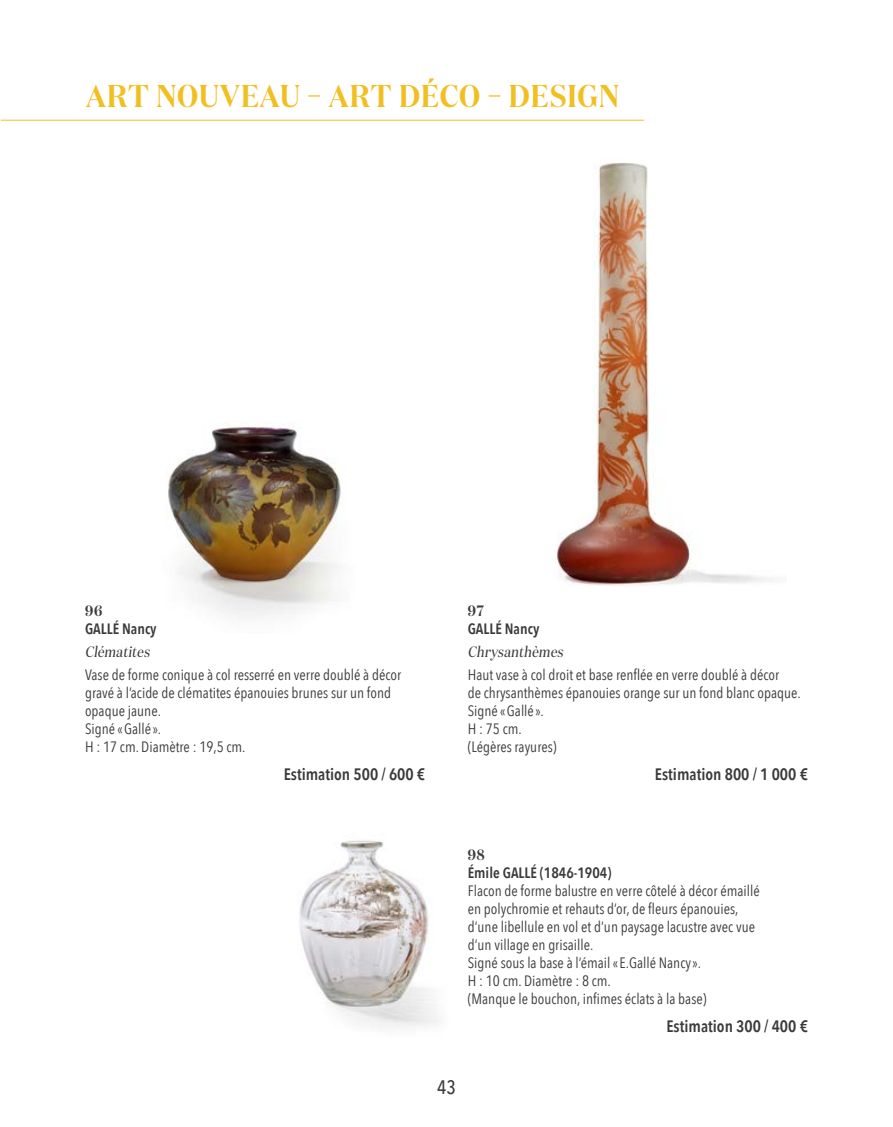
<style>
.page{position:relative;width:893px;height:1127px;background:#fff}
.page>*{position:absolute;margin:0;border:0;box-sizing:border-box;transform-origin:0 0}
.t1{font:600 31.5px "Domaine Disp Nar";letter-spacing:.03em;color:#f2bf23}
.t2{font:500 19.5px "Avenir Next Condensed";color:#3a3a39}
.t3{font:600 16.5px "Avenir Next Condensed";color:#3a3a39}
.t4{font:15px/18px "Avenir Next Condensed";color:#3a3a39}
.t5{font:600 15px "Avenir Next Condensed";color:#3a3a39}
.t6{font:15px "Domaine Disp Nar";color:#3a3a39}
.t7{font:600 15px "Domaine Disp Nar";color:#3a3a39}
</style>
<div class="page">
<img style="left:167px;top:424px;width:174px;height:194px">
<img style="left:557px;top:162px;width:216px;height:424px">
<img style="left:299px;top:840px;width:140px;height:187px">
<hr style="left:1px;top:120px;width:643px;height:1px;background:#f2bf23">
<h1 class="t1" style="left:86px;top:77px;width:535px">ART NOUVEAU – ART DÉCO – DESIGN</h1>
<p class="t7" style="left:85px;top:601px;width:19px">96</p>
<p class="t5" style="left:85px;top:615px;width:73px">GALLÉ Nancy</p>
<p class="t6" style="left:85px;top:643px;width:69px">Clématites</p>
<p class="t4" style="left:85px;top:665px;width:318px">Vase de forme conique à col resserré en verre doublé à décor gravé à l’acide de clématites épanouies brunes sur un fond opaque jaune.<br>Signé «Gallé».<br>H : 17 cm. Diamètre : 19,5 cm.</p>
<p class="t3" style="left:284px;top:760px;width:143px">Estimation 500 / 600 €</p>
<p class="t7" style="left:468px;top:601px;width:18px">97</p>
<p class="t5" style="left:468px;top:615px;width:73px">GALLÉ Nancy</p>
<p class="t6" style="left:468px;top:643px;width:99px">Chrysanthèmes</p>
<p class="t4" style="left:468px;top:665px;width:334px">Haut vase à col droit et base renflée en verre doublé à décor<br>de chrysanthèmes épanouies orange sur un fond blanc opaque.<br>Signé «Gallé».<br>H : 75 cm.<br>(Légères rayures)</p>
<p class="t3" style="left:655px;top:760px;width:154px">Estimation 800 / 1 000 €</p>
<p class="t7" style="left:468px;top:845px;width:18px">98</p>
<p class="t5" style="left:468px;top:859px;width:145px">Émile GALLÉ (1846-1904)</p>
<p class="t4" style="left:468px;top:881px;width:293px">Flacon de forme balustre en verre côtelé à décor émaillé en polychromie et rehauts d’or, de fleurs épanouies, d’une libellule en vol et d’un paysage lacustre avec vue d’un village en grisaille.<br>Signé sous la base à l’émail «E.Gallé Nancy».<br>H : 10 cm. Diamètre : 8 cm.<br>(Manque le bouchon, infimes éclats à la base)</p>
<p class="t3" style="left:666px;top:1012px;width:143px">Estimation 300 / 400 €</p>
<h2 class="t2" style="left:437px;top:1075px;width:20px">43</h2>
</div>
